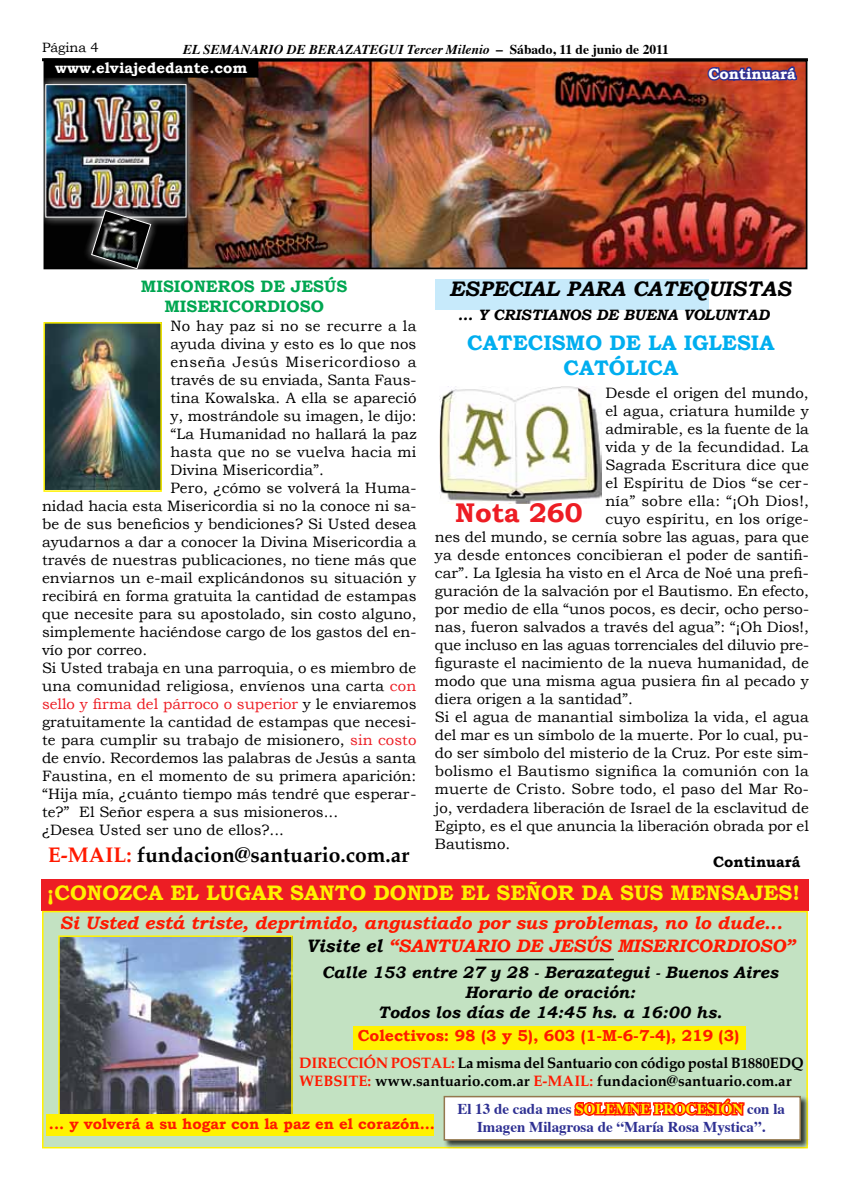
<style>
.page{position:relative;width:851px;height:1191px;background:#fff}
.page>*{position:absolute;margin:0;border:0;box-sizing:border-box;transform-origin:0 0}
.t1{font:700 27px "Bookman Old Style";color:#ed1d24}
.t2{font:700 21px "Bookman Old Style";color:#fff200}
.t3{font:700 21px "Palatino";color:#000}
.t4{font:700 21px/25.2px "Bookman Old Style";color:#00aeef;text-align:center}
.t5{font:italic 700 21px "Bookman Old Style";color:#000}
.t6{font:italic 700 18px "Bookman Old Style";color:#ff1900}
.t7{font:italic 700 16.5px/19.8px "Bookman Old Style";color:#000;text-align:center}
.t8{font:700 16.5px/19.8px "Bookman Old Style";color:#00a651;text-align:center}
.t9{font:700 15.9px "Bookman Old Style";color:#ff1900}
.t10{font:15px "Bookman Old Style";color:#000}
.t11{font:700 15px/18px "Palatino";letter-spacing:-.015em;color:#000}
.t12{font:700 15px/18px "Times";color:#2e3092;text-align:center}
.t13{font:15px "Bookman Old Style";letter-spacing:.02em;color:#000}
.t14{font:15px "Bookman Old Style";color:#ed1d24}
.t15{font:700 15px "Bookman Old Style";color:#ff1900}
.t16{font:700 15px "Bookman Old Style";color:#fff}
.t17{font:italic 700 15px "Bookman Old Style";color:#000}
.t18{font:15px "Bookman Old Style";letter-spacing:.045em;color:#000}
.t19{font:700 15px "Bookman Old Style";letter-spacing:-.005em;color:#000}
.t20{font:italic 700 13.5px "Times";color:#000}
.t21{font:13.5px "Bookman Old Style";color:#000}
.s1{font-style:normal}
.s2{color:#ed1d24}
.s3{color:#000}
.s4{color:#ff1900}
.s5{color:#fff200}
</style>
<div class="page">
<hr style="left:42px;top:58px;width:765px;height:3px;background:#000">
<img style="left:46px;top:63px;width:758px;height:203px">
<div style="left:43px;top:60px;width:764px;height:209px;border:2px solid #000"></div>
<svg style="left:705px;top:64px;width:93px;height:19px"></svg>
<div style="left:41px;top:879px;width:767px;height:32px;background:#ed1d24"></div>
<div style="left:42px;top:911px;width:765px;height:237px;background:#c3e2c2;border:2px solid #fff200"></div>
<div style="left:443px;top:1095px;width:366px;height:54px;background:#000;opacity:.75"></div>
<div style="left:443px;top:1095px;width:357px;height:45px;background:#fff;border:2px solid #94784e"></div>
<img style="left:61px;top:938px;width:229px;height:176px">
<div style="left:58px;top:935px;width:235px;height:198px;border:2px solid #fff200"></div>
<div style="left:353px;top:1026px;width:392px;height:23px;background:#fff200"></div>
<svg style="left:572px;top:1095px;width:174px;height:21px"></svg>
<hr style="left:475px;top:958px;width:138px;height:2px;background:#000">
<div style="left:46px;top:1114px;width:387px;height:21px;background:#fff200"></div>
<img style="left:46px;top:325px;width:113px;height:164px">
<div style="left:43px;top:322px;width:119px;height:170px;border:2px solid #fff200"></div>
<div style="left:435px;top:280px;width:273px;height:30px;background:#c7eafb"></div>
<img style="left:439px;top:386px;width:162px;height:118px">
<div style="left:36px;top:75px;width:160px;height:152px;background:#fff;opacity:.75"></div>
<img style="left:48px;top:86px;width:136px;height:129px">
<div style="left:46px;top:84px;width:140px;height:133px;border:1px solid #fff"></div>
<img style="left:79px;top:197px;width:85px;height:73px">
<div style="left:45px;top:59px;width:212px;height:18px;background:#000"></div>
<svg style="left:52px;top:78px;width:198px;height:3px"></svg>
<div style="left:44px;top:58px;width:214px;height:20px;border:2px solid #000"></div>
<p class="t21" style="left:42px;top:39px;width:58px">Página 4</p>
<p class="t20" style="left:183px;top:37px;width:487px">EL SEMANARIO DE BERAZATEGUI Tercer Milenio <span class="s1">– Sábado, 11 de junio de 2011</span></p>
<p class="t16" style="left:55px;top:59px;width:194px">www.elviajededante.com</p>
<p class="t16" style="left:708px;top:65px;width:89px">Continuará</p>
<p class="t8" style="left:141px;top:276px;width:208px">MISIONEROS DE JESÚS<br>MISERICORDIOSO</p>
<p class="t13" style="left:170px;top:317px;width:247px">No hay paz si no se recurre a la</p>
<p class="t10" style="left:170px;top:335px;width:247px">ayuda divina y esto es lo que nos</p>
<p class="t18" style="left:170px;top:353px;width:247px">enseña Jesús Misericordioso a</p>
<p class="t10" style="left:170px;top:371px;width:247px">través de su enviada, Santa Faus-</p>
<p class="t10" style="left:170px;top:389px;width:247px">tina Kowalska. A ella se apareció</p>
<p class="t10" style="left:170px;top:407px;width:247px">y, mostrándole su imagen, le dijo:</p>
<p class="t10" style="left:170px;top:425px;width:247px">“La Humanidad no hallará la paz</p>
<p class="t10" style="left:170px;top:443px;width:247px">hasta que no se vuelva hacia mi</p>
<p class="t10" style="left:170px;top:461px;width:155px">Divina Misericordia”.</p>
<p class="t10" style="left:170px;top:479px;width:247px">Pero, ¿cómo se volverá la Huma-</p>
<p class="t10" style="left:42px;top:497px;width:376px">nidad hacia esta Misericordia si no la conoce ni sa-</p>
<p class="t10" style="left:42px;top:515px;width:376px">be de sus beneficios y bendiciones? Si Usted desea</p>
<p class="t10" style="left:42px;top:533px;width:376px">ayudarnos a dar a conocer la Divina Misericordia a</p>
<p class="t10" style="left:42px;top:551px;width:376px">través de nuestras publicaciones, no tiene más que</p>
<p class="t10" style="left:42px;top:569px;width:376px">enviarnos un e-mail explicándonos su situación y</p>
<p class="t10" style="left:42px;top:587px;width:376px">recibirá en forma gratuita la cantidad de estampas</p>
<p class="t10" style="left:42px;top:605px;width:376px">que necesite para su apostolado, sin costo alguno,</p>
<p class="t10" style="left:42px;top:623px;width:376px">simplemente haciéndose cargo de los gastos del en-</p>
<p class="t10" style="left:42px;top:641px;width:107px">vío por correo.</p>
<p class="t10" style="left:42px;top:659px;width:375px">Si Usted trabaja en una parroquia, o es miembro de</p>
<p class="t10" style="left:42px;top:677px;width:376px">una comunidad religiosa, envíenos una carta <span class="s2">con</span></p>
<p class="t14" style="left:42px;top:695px;width:376px">sello y firma del párroco o superior <span class="s3">y le enviaremos</span></p>
<p class="t10" style="left:42px;top:713px;width:376px">gratuitamente la cantidad de estampas que necesi-</p>
<p class="t10" style="left:42px;top:731px;width:376px">te para cumplir su trabajo de misionero, <span class="s2">sin costo</span></p>
<p class="t10" style="left:42px;top:749px;width:376px">de envío. Recordemos las palabras de Jesús a santa</p>
<p class="t10" style="left:42px;top:767px;width:375px">Faustina, en el momento de su primera aparición:</p>
<p class="t10" style="left:42px;top:785px;width:376px">“Hija mía, ¿cuánto tiempo más tendré que esperar-</p>
<p class="t10" style="left:42px;top:803px;width:297px">te?” El Señor espera a sus misioneros...</p>
<p class="t10" style="left:42px;top:821px;width:243px">¿Desea Usted ser uno de ellos?...</p>
<h2 class="t3" style="left:48px;top:843px;width:362px"><span class="s4">E-MAIL:</span> fundacion@santuario.com.ar</h2>
<h2 class="t5" style="left:449px;top:276px;width:343px">ESPECIAL PARA CATEQUISTAS</h2>
<h2 class="t4" style="left:467px;top:330px;width:309px">CATECISMO DE LA IGLESIA<br>CATÓLICA</h2>
<p class="t17" style="left:457px;top:306px;width:313px">... Y CRISTIANOS DE BUENA VOLUNTAD</p>
<p class="t10" style="left:605px;top:385px;width:205px">Desde el origen del mundo,</p>
<p class="t10" style="left:605px;top:403px;width:205px">el agua, criatura humilde y</p>
<p class="t10" style="left:605px;top:421px;width:205px">admirable, es la fuente de la</p>
<p class="t10" style="left:605px;top:439px;width:205px">vida y de la fecundidad. La</p>
<p class="t10" style="left:605px;top:457px;width:205px">Sagrada Escritura dice que</p>
<p class="t10" style="left:605px;top:475px;width:205px">el Espíritu de Dios “se cer-</p>
<p class="t13" style="left:605px;top:493px;width:205px">nía” sobre ella: “¡Oh Dios!,</p>
<p class="t10" style="left:605px;top:511px;width:205px">cuyo espíritu, en los oríge-</p>
<p class="t10" style="left:435px;top:529px;width:375px">nes del mundo, se cernía sobre las aguas, para que</p>
<p class="t10" style="left:435px;top:547px;width:375px">ya desde entonces concibieran el poder de santifi-</p>
<p class="t10" style="left:435px;top:565px;width:375px">car”. La Iglesia ha visto en el Arca de Noé una prefi-</p>
<p class="t10" style="left:435px;top:583px;width:375px">guración de la salvación por el Bautismo. En efecto,</p>
<p class="t10" style="left:435px;top:601px;width:375px">por medio de ella “unos pocos, es decir, ocho perso-</p>
<p class="t10" style="left:435px;top:619px;width:375px">nas, fueron salvados a través del agua”: “¡Oh Dios!,</p>
<p class="t10" style="left:435px;top:637px;width:375px">que incluso en las aguas torrenciales del diluvio pre-</p>
<p class="t10" style="left:435px;top:655px;width:375px">figuraste el nacimiento de la nueva humanidad, de</p>
<p class="t10" style="left:435px;top:673px;width:375px">modo que una misma agua pusiera fin al pecado y</p>
<p class="t10" style="left:435px;top:691px;width:199px">diera origen a la santidad”.</p>
<p class="t10" style="left:435px;top:709px;width:375px">Si el agua de manantial simboliza la vida, el agua</p>
<p class="t10" style="left:435px;top:727px;width:375px">del mar es un símbolo de la muerte. Por lo cual, pu-</p>
<p class="t10" style="left:435px;top:745px;width:375px">do ser símbolo del misterio de la Cruz. Por este sim-</p>
<p class="t10" style="left:435px;top:763px;width:375px">bolismo el Bautismo significa la comunión con la</p>
<p class="t10" style="left:435px;top:781px;width:375px">muerte de Cristo. Sobre todo, el paso del Mar Ro-</p>
<p class="t10" style="left:435px;top:799px;width:375px">jo, verdadera liberación de Israel de la esclavitud de</p>
<p class="t10" style="left:435px;top:817px;width:375px">Egipto, es el que anuncia la liberación obrada por el</p>
<p class="t10" style="left:435px;top:835px;width:77px">Bautismo.</p>
<h1 class="t1" style="left:455px;top:497px;width:129px">Nota 260</h1>
<p class="t19" style="left:713px;top:853px;width:89px">Continuará</p>
<h2 class="t2" style="left:47px;top:880px;width:754px">¡CONOZCA EL LUGAR SANTO DONDE EL SEÑOR DA SUS MENSAJES!</h2>
<p class="t6" style="left:59px;top:911px;width:724px">Si Usted está triste, deprimido, angustiado por sus problemas, no lo dude...</p>
<p class="t6" style="left:306px;top:935px;width:490px"><span class="s3">Visite el</span> “SANTUARIO DE JESÚS MISERICORDIOSO”</p>
<p class="t7" style="left:322px;top:962px;width:457px">Calle 153 entre 27 y 28 - Berazategui - Buenos Aires<br>Horario de oración:<br>Todos los días de 14:45 hs. a 16:00 hs.</p>
<p class="t9" style="left:357px;top:1026px;width:383px">Colectivos: 98 (3 y 5), 603 (1-M-6-7-4), 219 (3)</p>
<p class="t11" style="left:299px;top:1054px;width:506px"><span class="s4">DIRECCIÓN POSTAL:</span> La misma del Santuario con código postal B1880EDQ<br><span class="s4">WEBSITE:</span> www.santuario.com.ar <span class="s4">E-MAIL:</span> fundacion@santuario.com.ar</p>
<p class="t15" style="left:49px;top:1114px;width:387px">... y volverá a su hogar con la paz en el corazón...</p>
<p class="t12" style="left:457px;top:1098px;width:329px">El 13 de cada mes <span class="s5">SOLEMNE PROCESIÓN</span> con la<br>Imagen Milagrosa de “María Rosa Mystica”.</p>
</div>
